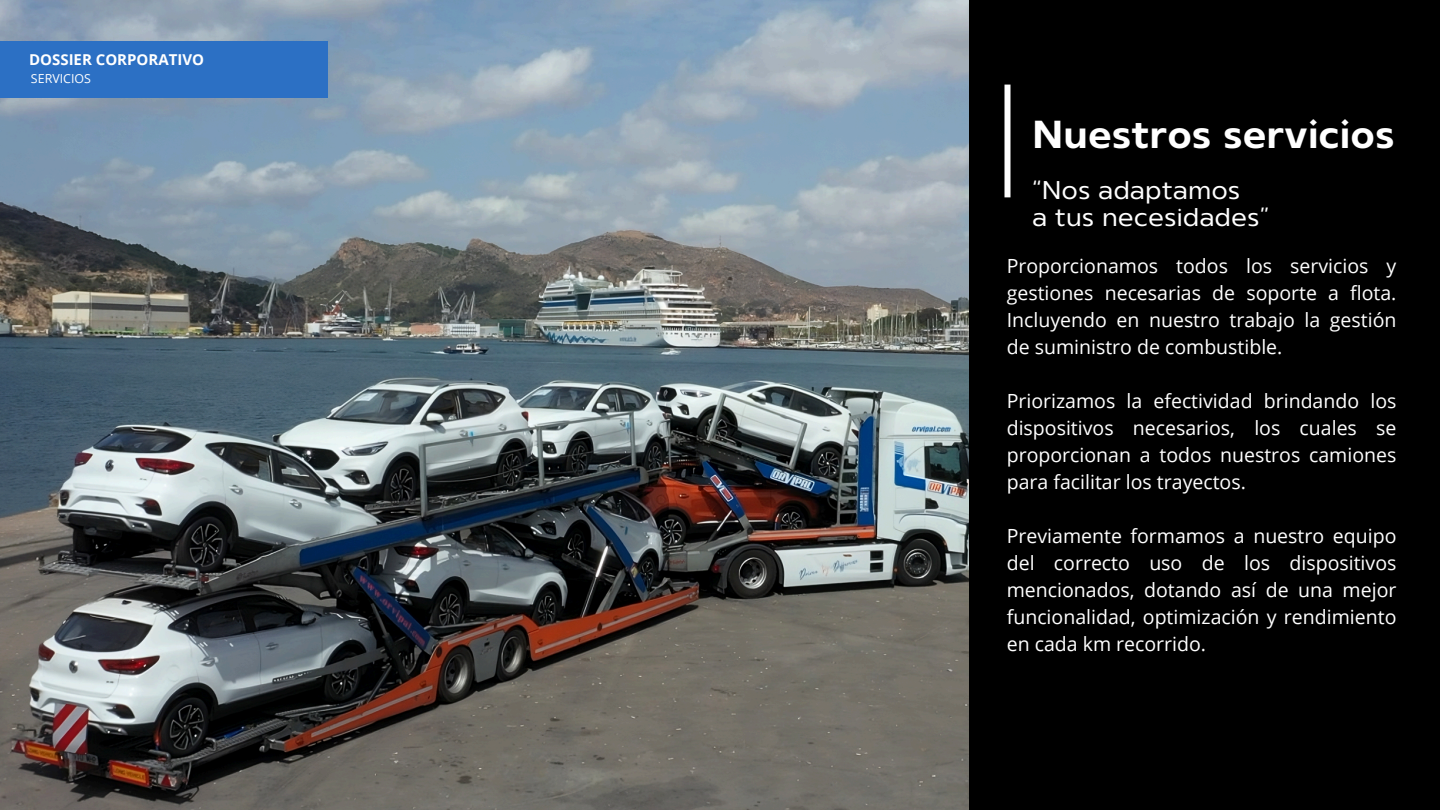
<style>
.page{position:relative;width:1440px;height:810px;background:#fff}
.page>*{position:absolute;margin:0;border:0;box-sizing:border-box;transform-origin:0 0}
.t1{font:700 38.2px "Mero Thai";color:#fff}
.t2{font:25.1px/27.1px "Mero Thai";color:#fff}
.t3{font:19.5px/27px "Open Sans";color:#fff;text-align:justify}
.t4{font:700 15px "Open Sans";color:#fff}
.t5{font:12.4px "Open Sans";color:#fff}
</style>
<div class="page">
<img style="left:0;top:0;width:969px;height:810px">
<div style="left:969px;top:0;width:471px;height:810px;background:#000"></div>
<div style="left:1005px;top:85px;width:6px;height:112px;background:#fff"></div>
<div style="left:0;top:42px;width:328px;height:56px;background:#2c70c4"></div>
<h3 class="t4" style="left:29px;top:49px;width:176px">DOSSIER CORPORATIVO</h3>
<h3 class="t5" style="left:31px;top:70px;width:61px">SERVICIOS</h3>
<h4 class="t1" style="left:1032px;top:119px;width:364px">Nuestros servicios</h4>
<h3 class="t2" style="left:1032px;top:179px;width:239px">“Nos adaptamos<br>a tus necesidades”</h3>
<p class="t3" style="left:1007px;top:251px;width:391px">Proporcionamos todos los servicios y gestiones necesarias de soporte a flota.<br>Incluyendo en nuestro trabajo la gestión de suministro de combustible.</p>
<h1 class="t3" style="left:1007px;top:386px;width:391px">Priorizamos la efectividad brindando los dispositivos necesarios, los cuales se proporcionan a todos nuestros camiones para facilitar los trayectos.</h1>
<h2 class="t3" style="left:1007px;top:521px;width:391px">Previamente formamos a nuestro equipo del correcto uso de los dispositivos mencionados, dotando así de una mejor funcionalidad, optimización y rendimiento en cada km recorrido.</h2>
</div>
